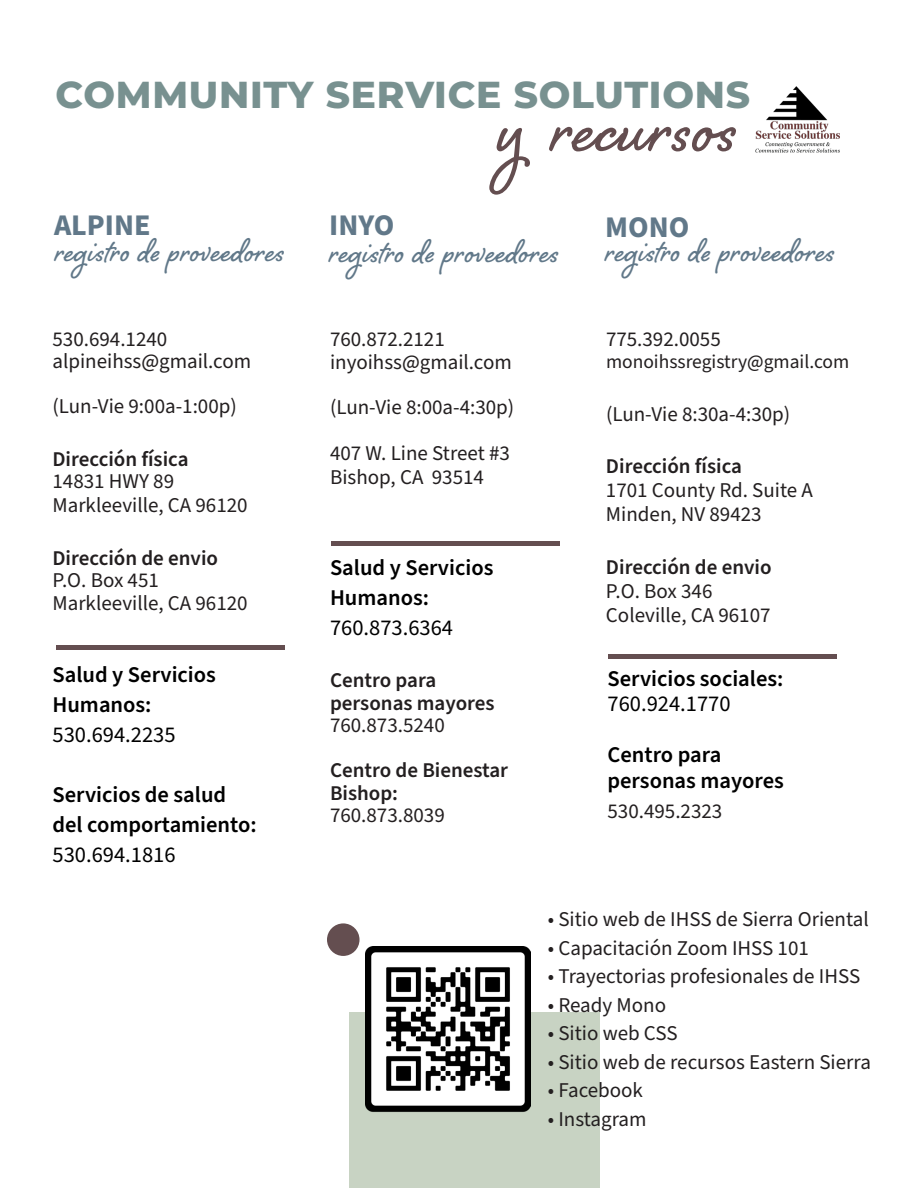
<style>
.page{position:relative;width:918px;height:1188px;background:#fff}
.page>*{position:absolute;margin:0;border:0;box-sizing:border-box;transform-origin:0 0}
.t1{font:700 96px "Shelby";letter-spacing:.02em;color:#644e50}
.t2{font:700 42px "Shelby";letter-spacing:.02em;color:#617889}
.t3{font:800 37.5px "Montserrat";letter-spacing:.02em;color:#789190}
.t4{font:700 30px "Source Sans Pro";color:#617889}
.t5{font:600 22.5px/30px "Source Sans Pro";color:#000}
.t6{font:22.5px "Source Sans Pro";color:#000}
.t7{font:21px/24px "Source Sans Pro";color:#231f20}
.t8{font:600 21px/22.5px "Source Sans Pro";color:#231f20}
.t9{font:19.5px "Source Sans Pro";color:#231f20}
.s1{font-weight:400}
</style>
<div class="page">
<div style="left:349px;top:1013px;width:250px;height:175px;background:#c8d3c3"></div>
<img style="left:755px;top:86px;width:85px;height:67px">
<div style="left:56px;top:645px;width:229px;height:5px;background:#644e50"></div>
<div style="left:608px;top:654px;width:229px;height:5px;background:#644e50"></div>
<div style="left:331px;top:541px;width:229px;height:5px;background:#644e50"></div>
<img style="left:365px;top:947px;width:166px;height:165px">
<div style="left:327px;top:923px;width:33px;height:33px;background:#644e50;border-radius:50%"></div>
<p class="t3" style="left:56px;top:67px;width:696px">COMMUNITY SERVICE SOLUTIONS</p>
<p class="t1" style="left:497px;top:61px;width:241px">y recursos</p>
<p class="t4" style="left:54px;top:205px;width:98px">ALPINE</p>
<p class="t4" style="left:329px;top:205px;width:67px">INYO</p>
<p class="t4" style="left:605px;top:207px;width:86px">MONO</p>
<p class="t2" style="left:55px;top:221px;width:231px">registro de proveedores</p>
<p class="t2" style="left:329px;top:223px;width:231px">registro de proveedores</p>
<p class="t2" style="left:605px;top:222px;width:231px">registro de proveedores</p>
<p class="t7" style="left:52px;top:327px;width:116px">530.694.1240</p>
<p class="t7" style="left:52px;top:350px;width:200px">alpineihss@gmail.com</p>
<p class="t7" style="left:52px;top:395px;width:186px">(Lun-Vie 9:00a-1:00p)</p>
<p class="t8" style="left:52px;top:448px;width:138px">Dirección física</p>
<p class="t7" style="left:52px;top:470px;width:123px">14831 HWY 89</p>
<p class="t7" style="left:52px;top:494px;width:197px">Markleeville, CA 96120</p>
<p class="t8" style="left:52px;top:547px;width:167px">Dirección de envio</p>
<p class="t7" style="left:52px;top:569px;width:108px">P.O. Box 451</p>
<p class="t7" style="left:52px;top:591px;width:197px">Markleeville, CA 96120</p>
<p class="t5" style="left:52px;top:660px;width:165px">Salud y Servicios</p>
<p class="t5" style="left:52px;top:690px;width:100px">Humanos:</p>
<p class="t6" style="left:52px;top:719px;width:125px">530.694.2235</p>
<p class="t5" style="left:52px;top:780px;width:206px">Servicios de salud del comportamiento:</p>
<p class="t6" style="left:52px;top:839px;width:125px">530.694.1816</p>
<p class="t7" style="left:330px;top:329px;width:183px;line-height:22.5px">760.872.2121 inyoihss@gmail.com</p>
<p class="t7" style="left:330px;top:395px;width:186px">(Lun-Vie 8:00a-4:30p)</p>
<p class="t7" style="left:330px;top:442px;width:181px">407 W. Line Street #3</p>
<p class="t7" style="left:330px;top:466px;width:156px">Bishop, CA 93514</p>
<p class="t5" style="left:330px;top:553px;width:165px">Salud y Servicios</p>
<p class="t5" style="left:330px;top:583px;width:100px">Humanos:</p>
<p class="t6" style="left:330px;top:612px;width:125px">760.873.6364</p>
<p class="t8" style="left:330px;top:670px;width:166px">Centro para personas mayores<br><span class="s1">760.873.5240</span></p>
<p class="t8" style="left:330px;top:760px;width:180px">Centro de Bienestar</p>
<p class="t8" style="left:330px;top:782px;width:70px">Bishop:</p>
<p class="t7" style="left:330px;top:804px;width:116px">760.873.8039</p>
<p class="t7" style="left:606px;top:327px;width:116px">775.392.0055</p>
<p class="t9" style="left:606px;top:349px;width:245px">monoihssregistry@gmail.com</p>
<p class="t7" style="left:606px;top:402px;width:186px">(Lun-Vie 8:30a-4:30p)</p>
<p class="t8" style="left:606px;top:456px;width:138px">Dirección física</p>
<p class="t7" style="left:606px;top:479px;width:208px">1701 County Rd. Suite A<br>Minden, NV 89423</p>
<p class="t8" style="left:606px;top:556px;width:167px">Dirección de envio</p>
<p class="t7" style="left:606px;top:579px;width:108px">P.O. Box 346</p>
<p class="t7" style="left:606px;top:603px;width:166px">Coleville, CA 96107</p>
<p class="t5" style="left:608px;top:664px;width:177px">Servicios sociales:</p>
<p class="t6" style="left:607px;top:689px;width:125px">760.924.1770</p>
<p class="t5" style="left:607px;top:740px;width:115px">Centro para</p>
<p class="t5" style="left:607px;top:766px;width:178px">personas mayores</p>
<p class="t7" style="left:607px;top:799px;width:116px">530.495.2323</p>
<p class="t7" style="left:548px;top:908px;width:322px">• Sitio web de IHSS de Sierra Oriental</p>
<p class="t7" style="left:548px;top:936px;width:263px">• Capacitación Zoom IHSS 101</p>
<p class="t7" style="left:548px;top:965px;width:314px">• Trayectorias profesionales de IHSS</p>
<p class="t7" style="left:548px;top:993px;width:120px">• Ready Mono</p>
<p class="t7" style="left:548px;top:1022px;width:131px">• Sitio web CSS</p>
<p class="t7" style="left:548px;top:1050px;width:325px">• Sitio web de recursos Eastern Sierra</p>
<p class="t7" style="left:548px;top:1079px;width:97px">• Facebook</p>
<p class="t7" style="left:548px;top:1107px;width:100px">• Instagram</p>
</div>
